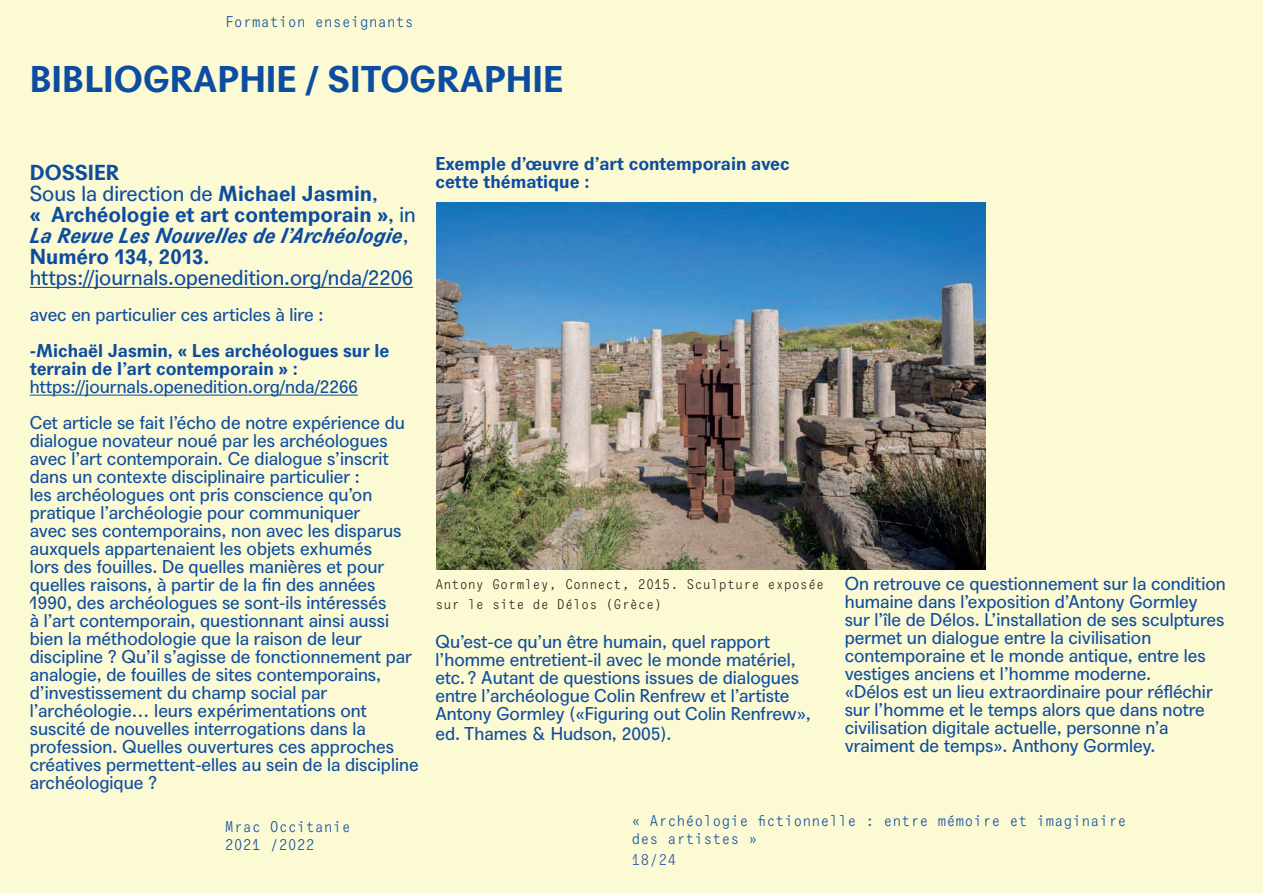
<style>
.page{position:relative;width:1263px;height:893px;background:#fcfad2}
.page>*{position:absolute;margin:0;border:0;box-sizing:border-box;transform-origin:0 0}
.t1{font:700 36px "Agipo";color:#0d4da1}
.t2{font:700 21px/21px "Agipo";color:#0d4da1}
.t3{font:21px "Agipo";color:#0d4da1}
.t4{font:18px/18px "Agipo";color:#0d4da1}
.t5{font:700 18px/18px "Agipo";color:#0d4da1}
.t6{font:15px/18px "Agipo Mono";color:#0d4da1}
.t7{font:15px "Agipo Mono";color:#2e55a4}
.t8{font:13.5px/20.2px "Agipo Mono";color:#231f20}
.s1{font-weight:400}
.s2{font-style:italic}
</style>
<div class="page">
<hr style="left:30px;top:287px;width:383px;height:1px;background:#0d4da1">
<hr style="left:30px;top:395px;width:328px;height:1px;background:#0d4da1">
<img style="left:436px;top:203px;width:550px;height:366px">
<p class="t6" style="left:225px;top:11px;width:191px">Formation enseignants</p>
<h1 class="t1" style="left:30px;top:51px;width:535px">BIBLIOGRAPHIE / SITOGRAPHIE</h1>
<p class="t2" style="left:30px;top:161px;width:388px">DOSSIER<br><span class="s1">Sous la direction de</span> Michael Jasmin<span class="s1">,<br></span>« Archéologie et art contemporain »<span class="s1">, in<br></span><span class="s2">La Revue Les Nouvelles de l’Archéologie</span><span class="s1">,<br></span>Numéro 134, 2013.</p>
<p class="t3" style="left:30px;top:262px;width:385px">https://journals.openedition.org/nda/2206</p>
<p class="t4" style="left:30px;top:304px;width:295px">avec en particulier ces articles à lire :</p>
<p class="t5" style="left:30px;top:340px;width:361px">-Michaël Jasmin, « Les archéologues sur le terrain de l’art contemporain » :</p>
<p class="t4" style="left:30px;top:367px;width:377px;line-height:36px">https://journals.openedition.org/nda/2266<br>Cet article se fait l’écho de notre expérience du</p>
<p class="t4" style="left:30px;top:430px;width:390px">dialogue novateur noué par les archéologues avec l’art contemporain. Ce dialogue s’inscrit dans un contexte disciplinaire particulier :<br>les archéologues ont pris conscience qu’on pratique l’archéologie pour communiquer<br>avec ses contemporains, non avec les disparus auxquels appartenaient les objets exhumés<br>lors des fouilles. De quelles manières et pour quelles raisons, à partir de la fin des années 1990, des archéologues se sont-ils intéressés<br>à l’art contemporain, questionnant ainsi aussi bien la méthodologie que la raison de leur discipline ? Qu’il s’agisse de fonctionnement par analogie, de fouilles de sites contemporains, d’investissement du champ social par l’archéologie… leurs expérimentations ont suscité de nouvelles interrogations dans la profession. Quelles ouvertures ces approches créatives permettent-elles au sein de la discipline archéologique ?</p>
<p class="t5" style="left:435px;top:153px;width:356px">Exemple d’œuvre d’art contemporain avec cette thématique :</p>
<p class="t8" style="left:435px;top:573px;width:390px">Antony Gormley, Connect, 2015. Sculpture exposée sur le site de Délos (Grèce)</p>
<p class="t4" style="left:435px;top:631px;width:377px">Qu’est-ce qu’un être humain, quel rapport l’homme entretient-il avec le monde matériel, etc. ? Autant de questions issues de dialogues entre l’archéologue Colin Renfrew et l’artiste Antony Gormley («Figuring out Colin Renfrew»,</p>
<p class="t4" style="left:435px;top:723px;width:238px">ed. Thames &amp; Hudson, 2005).</p>
<p class="t4" style="left:845px;top:573px;width:382px">On retrouve ce questionnement sur la condition humaine dans l’exposition d’Antony Gormley sur l’île de Délos. L’installation de ses sculptures permet un dialogue entre la civilisation contemporaine et le monde antique, entre les vestiges anciens et l’homme moderne.<br>«Délos est un lieu extraordinaire pour réfléchir sur l’homme et le temps alors que dans notre civilisation digitale actuelle, personne n’a vraiment de temps». Anthony Gormley.</p>
<p class="t6" style="left:225px;top:817px;width:127px">Mrac Occitanie<br>2021 /2022</p>
<p class="t6" style="left:631px;top:810px;width:497px">« Archéologie fictionnelle : entre mémoire et imaginaire des artistes »</p>
<p class="t7" style="left:631px;top:848px;width:46px">18/24</p>
</div>
